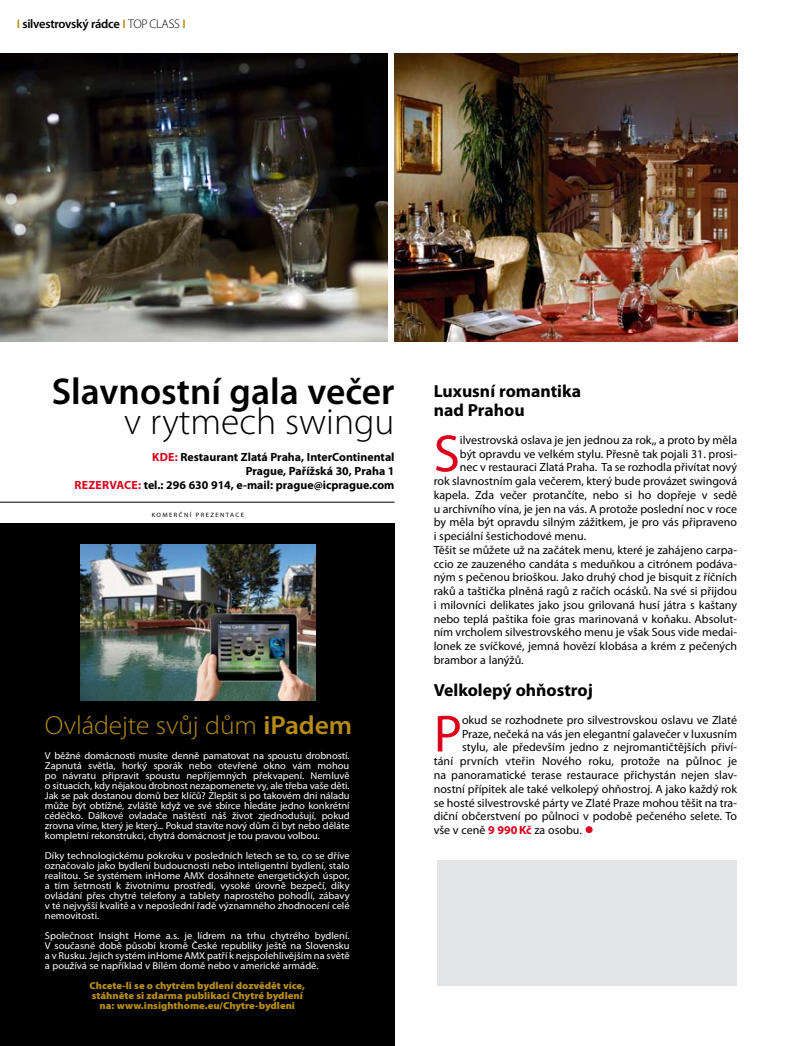
<style>
.page{position:relative;width:808px;height:1046px;background:#fff}
.page>*{position:absolute;margin:0;border:0;box-sizing:border-box;transform-origin:0 0}
.t1{font:52.62px "Myriad Pro";color:#db001b}
.t2{font:600 37.5px "Myriad Pro";color:#000}
.t3{font:300 37.5px "Myriad Pro";color:#000}
.t4{font:300 26.25px "Myriad Pro";letter-spacing:-.005em;color:#b68c16;scale:1.05 1}
.t5{font:700 17.5px/18.8px "Myriad Pro";color:#000}
.t6{font:600 12.5px "Myriad Pro";letter-spacing:-.02em;color:#000}
.t7{font:11.88px "Myriad Pro";color:#000}
.t8{font:700 11.88px/13.8px "Myriad Pro";color:#000;text-align:right}
.t9{font:10px/10px "Myriad Pro";color:#fff;text-align:justify;scale:1.05 1}
.t10{font:900 10px/10px "Myriad Pro";color:#b68c16;text-align:center;scale:1.05 1}
.t11{font:6.25px "Myriad Pro";letter-spacing:.22em;color:#000;scale:1.05 1}
.s1{color:#b68c16}
.s2{font-weight:300}
.s3{color:#db001b}
.s4{font-weight:600}
.s5{font-weight:700;color:#db001b}
</style>
<div class="page">
<div style="left:0;top:523px;width:394px;height:522px;background:#000"></div>
<img style="left:81px;top:544px;width:234px;height:156px">
<img style="left:394px;top:53px;width:343px;height:288px">
<hr style="left:0;top:502px;width:394px;height:1px;background:#000">
<div style="left:437px;top:860px;width:300px;height:125px;background:#e3e4e5"></div>
<img style="left:0;top:53px;width:387px;height:288px">
<p class="t6" style="left:17px;top:15px;width:171px"><span class="s1">I</span> silvestrovský rádce <span class="s1">I</span> <span class="s2">TOPCLASS</span> <span class="s1">I</span></p>
<h2 class="t2" style="left:52px;top:367px;width:344px">Slavnostní gala večer</h2>
<h2 class="t3" style="left:124px;top:398px;width:272px">v rytmech swingu</h2>
<p class="t8" style="left:75px;top:450px;width:321px"><span class="s3">KDE:</span> Restaurant Zlatá Praha, InterContinental<br>Prague, Pařížská 30, Praha 1<br><span class="s3">REZERVACE:</span> tel.: 296 630 914, e-mail: prague@icprague.com</p>
<p class="t11" style="left:152px;top:511px;width:89px">KOMERČNÍ PREZENTACE</p>
<h3 class="t4" style="left:45px;top:709px;width:294px">Ovládejte svůj dům <span class="s4">iPadem</span></h3>
<p class="t9" style="left:45px;top:750px;width:292px">V běžné domácnosti musíte denně pamatovat na spoustu drobností.<br>Zapnutá světla, horký sporák nebo otevřené okno vám mohou po návratu připravit spoustu nepříjemných překvapení. Nemluvě o situacích, kdy nějakou drobnost nezapomenete vy, ale třeba vaše děti.<br>Jak se pak dostanou domů bez klíčů? Zlepšit si po takovém dni náladu může být obtížné, zvláště když ve své sbírce hledáte jedno konkrétní cédéčko. Dálkové ovladače naštěstí náš život zjednodušují, pokud zrovna víme, který je který... Pokud stavíte nový dům či byt nebo děláte kompletní rekonstrukci, chytrá domácnost je tou pravou volbou.</p>
<p class="t9" style="left:45px;top:850px;width:292px">Díky technologickému pokroku v posledních letech se to, co se dříve označovalo jako bydlení budoucnosti nebo inteligentní bydlení, stalo realitou. Se systémem inHome AMX dosáhnete energetických úspor, a tím šetrnosti k životnímu prostředí, vysoké úrovně bezpečí, díky ovládání přes chytré telefony a tablety naprostého pohodlí, zábavy v té nejvyšší kvalitě a v neposlední řadě významného zhodnocení celé nemovitosti.</p>
<p class="t9" style="left:45px;top:930px;width:292px">Společnost Insight Home a.s. je lídrem na trhu chytrého bydlení.<br>V současné době působí kromě České republiky ještě na Slovensku a v Rusku. Jejich systém inHome AMX patří k nejspolehlivějším na světě a používá se například v Bílém domě nebo v americké armádě.</p>
<p class="t10" style="left:90px;top:979px;width:207px">Chcete-li se o chytrém bydlení dozvědět více, stáhněte si zdarma publikaci Chytré bydlení na: www.insighthome.eu/Chytre-bydleni</p>
<h3 class="t5" style="left:434px;top:381px;width:149px">Luxusní romantika nad Prahou</h3>
<h1 class="t1" style="left:434px;top:421px;width:28px">S</h1>
<p class="t7" style="left:460px;top:432px;width:279px">ilvestrovská oslava je jen jednou za rok,, a proto by měla</p>
<p class="t7" style="left:460px;top:446px;width:279px">být opravdu ve velkém stylu. Přesně tak pojali 31. prosi-</p>
<p class="t7" style="left:460px;top:460px;width:279px">nec v restauraci Zlatá Praha. Ta se rozhodla přivítat nový</p>
<p class="t7" style="left:434px;top:473px;width:305px">rok slavnostním gala večerem, který bude provázet swingová</p>
<p class="t7" style="left:434px;top:487px;width:305px">kapela. Zda večer protančíte, nebo si ho dopřeje v sedě</p>
<p class="t7" style="left:434px;top:501px;width:305px">u archivního vína, je jen na vás. A protože poslední noc v roce</p>
<p class="t7" style="left:434px;top:515px;width:305px">by měla být opravdu silným zážitkem, je pro vás připraveno</p>
<p class="t7" style="left:434px;top:528px;width:154px">i speciální šestichodové menu.</p>
<p class="t7" style="left:434px;top:542px;width:305px">Těšit se můžete už na začátek menu, které je zahájeno carpa-</p>
<p class="t7" style="left:434px;top:556px;width:305px">ccio ze zauzeného candáta s meduňkou a citrónem podáva-</p>
<p class="t7" style="left:434px;top:570px;width:305px">ným s pečenou brioškou. Jako druhý chod je bisquit z říčních</p>
<p class="t7" style="left:434px;top:583px;width:305px">raků a taštička plněná ragů z račích ocásků. Na své si přijdou</p>
<p class="t7" style="left:434px;top:597px;width:305px">i milovníci delikates jako jsou grilovaná husí játra s kaštany</p>
<p class="t7" style="left:434px;top:611px;width:305px">nebo teplá paštika foie gras marinovaná v koňaku. Absolut-</p>
<p class="t7" style="left:434px;top:625px;width:305px">ním vrcholem silvestrovského menu je však Sous vide medai-</p>
<p class="t7" style="left:434px;top:638px;width:305px">lonek ze svíčkové, jemná hovězí klobása a krém z pečených</p>
<p class="t7" style="left:434px;top:652px;width:92px">brambor a lanýžů.</p>
<h3 class="t5" style="left:434px;top:680px;width:161px">Velkolepý ohňostroj</h3>
<h1 class="t1" style="left:434px;top:701px;width:30px">P</h1>
<p class="t7" style="left:462px;top:712px;width:277px">okud se rozhodnete pro silvestrovskou oslavu ve Zlaté</p>
<p class="t7" style="left:462px;top:726px;width:277px">Praze, nečeká na vás jen elegantní galavečer v luxusním</p>
<p class="t7" style="left:462px;top:740px;width:277px">stylu, ale především jedno z nejromantičtějších přiví-</p>
<p class="t7" style="left:434px;top:753px;width:305px">tání prvních vteřin Nového roku, protože na půlnoc je</p>
<p class="t7" style="left:434px;top:767px;width:305px">na panoramatické terase restaurace přichystán nejen slav-</p>
<p class="t7" style="left:434px;top:781px;width:305px">nostní přípitek ale také velkolepý ohňostroj. A jako každý rok</p>
<p class="t7" style="left:434px;top:795px;width:305px">se hosté silvestrovské párty ve Zlaté Praze mohou těšit na tra-</p>
<p class="t7" style="left:434px;top:808px;width:305px">diční občerstvení po půlnoci v podobě pečeného selete. To</p>
<p class="t7" style="left:434px;top:822px;width:161px">vše v ceně <span class="s5">9 990Kč</span> za osobu. <span class="s3">●</span></p>
</div>
